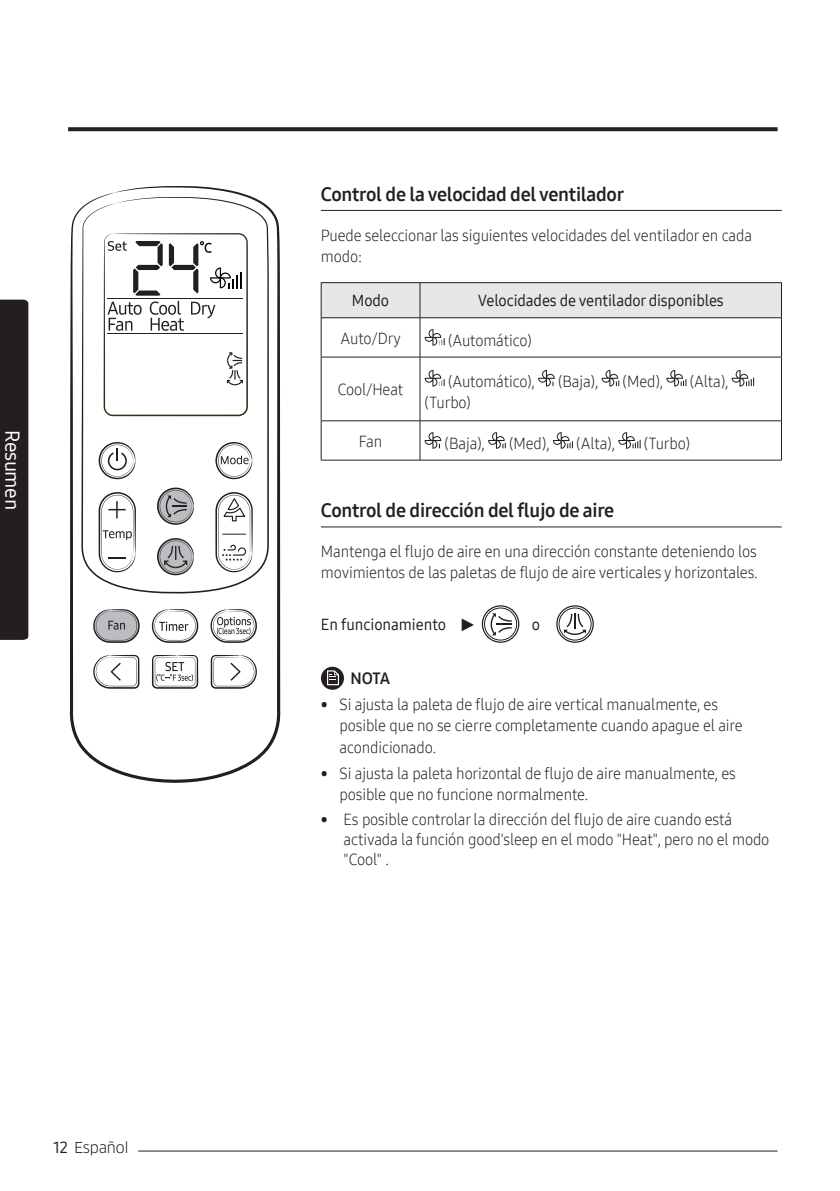
<style>
.page{position:relative;width:840px;height:1191px;background:#fff}
.page>*{position:absolute;margin:0;border:0;box-sizing:border-box;transform-origin:0 0}
.t1{font:20px "Samsung One 500";letter-spacing:-.015em;color:#fff}
.t2{font:19px "Samsung One 700";letter-spacing:-.015em;color:#231f20}
.t3{font:16px/21.4px "Samsung One 300";letter-spacing:-.01em;color:#231f20;scale:.95 1}
.t4{font:16px "Samsung One 500";letter-spacing:-.01em;color:#231f20;scale:.95 1}
.t5{font:16px "Samsung One 700";color:#231f20}
.t6{font:14.8px "Samsung Clan Pro";letter-spacing:-.015em;color:#231f20}
.s1{font-family:"Samsung One 500";font-size:16px}
.s2{font-family:"Arial";font-size:18px}
</style>
<div class="page">
<svg style="left:68px;top:127px;width:709px;height:4px;fill:#231f20"></svg>
<hr style="left:74px;top:1150px;width:703px;height:1px;background:#231f20">
<div style="left:74px;top:1146px;width:64px;height:6px;background:#fff"></div>
<div style="left:0;top:300px;width:28px;height:340px;background:#231f20"></div>
<svg style="left:70px;top:186px;width:210px;height:597px"></svg>
<svg style="left:81px;top:197px;width:188px;height:397px"></svg>
<svg style="left:215px;top:442px;width:37px;height:37px"></svg>
<svg style="left:210px;top:655px;width:47px;height:34px"></svg>
<svg style="left:98px;top:442px;width:37px;height:37px"></svg>
<svg style="left:93px;top:655px;width:46px;height:34px"></svg>
<svg style="left:157px;top:487px;width:37px;height:38px"></svg>
<svg style="left:98px;top:492px;width:38px;height:81px"></svg>
<svg style="left:93px;top:609px;width:47px;height:34px"></svg>
<svg style="left:151px;top:609px;width:48px;height:34px"></svg>
<svg style="left:210px;top:609px;width:48px;height:34px"></svg>
<svg style="left:152px;top:655px;width:46px;height:34px"></svg>
<svg style="left:215px;top:492px;width:37px;height:81px"></svg>
<svg style="left:157px;top:538px;width:37px;height:37px"></svg>
<svg style="left:103px;top:233px;width:145px;height:183px"></svg>
<hr style="left:321px;top:210px;width:460px;height:1px;background:#231f20">
<hr style="left:321px;top:526px;width:460px;height:1px;background:#231f20">
<div style="left:321px;top:283px;width:459px;height:34px;background:#e6e7e9"></div>
<hr style="left:320px;top:283px;width:1px;height:34px;background:#231f20">
<hr style="left:419px;top:283px;width:1px;height:34px;background:#231f20">
<hr style="left:321px;top:282px;width:99px;height:1px;background:#231f20">
<hr style="left:321px;top:317px;width:99px;height:1px;background:#231f20">
<hr style="left:780px;top:283px;width:1px;height:34px;background:#231f20">
<hr style="left:420px;top:282px;width:361px;height:1px;background:#231f20">
<hr style="left:420px;top:317px;width:361px;height:1px;background:#231f20">
<hr style="left:320px;top:318px;width:1px;height:39px;background:#231f20">
<hr style="left:419px;top:318px;width:1px;height:39px;background:#231f20">
<hr style="left:321px;top:357px;width:99px;height:1px;background:#231f20">
<hr style="left:780px;top:318px;width:1px;height:39px;background:#231f20">
<hr style="left:420px;top:357px;width:361px;height:1px;background:#231f20">
<hr style="left:320px;top:357px;width:1px;height:63px;background:#231f20">
<hr style="left:419px;top:357px;width:1px;height:63px;background:#231f20">
<hr style="left:321px;top:420px;width:99px;height:1px;background:#231f20">
<hr style="left:780px;top:357px;width:1px;height:63px;background:#231f20">
<hr style="left:420px;top:420px;width:361px;height:1px;background:#231f20">
<hr style="left:320px;top:421px;width:1px;height:39px;background:#231f20">
<hr style="left:419px;top:421px;width:1px;height:39px;background:#231f20">
<hr style="left:780px;top:421px;width:1px;height:39px;background:#231f20">
<hr style="left:321px;top:460px;width:99px;height:1px;background:#231f20">
<hr style="left:420px;top:460px;width:361px;height:1px;background:#231f20">
<svg style="left:424px;top:329px;width:20px;height:17px"></svg>
<svg style="left:424px;top:370px;width:20px;height:16px"></svg>
<svg style="left:538px;top:370px;width:16px;height:16px"></svg>
<svg style="left:601px;top:370px;width:18px;height:16px"></svg>
<svg style="left:666px;top:370px;width:20px;height:16px"></svg>
<svg style="left:731px;top:370px;width:21px;height:16px"></svg>
<svg style="left:424px;top:432px;width:17px;height:17px"></svg>
<svg style="left:488px;top:432px;width:17px;height:17px"></svg>
<svg style="left:552px;top:432px;width:20px;height:17px"></svg>
<svg style="left:618px;top:432px;width:22px;height:17px"></svg>
<svg style="left:482px;top:606px;width:36px;height:36px"></svg>
<div style="left:481px;top:605px;width:38px;height:38px;border:1px solid #231f20;border-radius:50%"></div>
<div style="left:484px;top:608px;width:32px;height:32px;border:1px solid #231f20;border-radius:50%"></div>
<svg style="left:490px;top:613px;width:21px;height:22px"></svg>
<svg style="left:556px;top:606px;width:37px;height:36px"></svg>
<div style="left:556px;top:605px;width:37px;height:38px;border:1px solid #231f20;border-radius:50%"></div>
<div style="left:558px;top:608px;width:33px;height:32px;border:1px solid #231f20;border-radius:50%"></div>
<svg style="left:563px;top:614px;width:22px;height:21px"></svg>
<div style="left:321px;top:667px;width:23px;height:23px;background:#231f20;border-radius:50%"></div>
<svg style="left:327px;top:670px;width:12px;height:15px"></svg>
<p class="t1" style="left:26px;top:429px;width:82px;rotate:90deg">Resumen</p>
<p class="t6" style="left:53px;top:1138px;width:77px"><span class="s1">12</span> Español</p>
<p class="t2" style="left:321px;top:181px;width:305px">Control de la velocidad del ventilador</p>
<p class="t3" style="left:321px;top:224px;width:455px">Puede seleccionar las siguientes velocidades del ventilador en cada modo:</p>
<p class="t4" style="left:352px;top:290px;width:41px">Modo</p>
<p class="t4" style="left:477px;top:290px;width:260px">Velocidades de ventilador disponibles</p>
<p class="t3" style="left:340px;top:327px;width:65px">Auto/Dry</p>
<p class="t3" style="left:447px;top:329px;width:90px">(Automático)</p>
<p class="t3" style="left:337px;top:379px;width:71px">Cool/Heat</p>
<p class="t3" style="left:447px;top:370px;width:93px">(Automático),</p>
<p class="t3" style="left:557px;top:370px;width:44px">(Baja),</p>
<p class="t3" style="left:622px;top:370px;width:44px">(Med),</p>
<p class="t3" style="left:689px;top:370px;width:42px">(Alta),</p>
<p class="t3" style="left:424px;top:391px;width:50px">(Turbo)</p>
<p class="t3" style="left:358px;top:430px;width:26px">Fan</p>
<p class="t3" style="left:444px;top:432px;width:44px">(Baja),</p>
<p class="t3" style="left:509px;top:432px;width:44px">(Med),</p>
<p class="t3" style="left:576px;top:432px;width:42px">(Alta),</p>
<p class="t3" style="left:643px;top:432px;width:50px">(Turbo)</p>
<p class="t2" style="left:321px;top:498px;width:295px">Control de dirección del flujo de aire</p>
<p class="t3" style="left:321px;top:540px;width:461px">Mantenga el flujo de aire en una dirección constante deteniendo los movimientos de las paletas de flujo de aire verticales y horizontales.</p>
<p class="t4" style="left:321px;top:614px;width:165px">En funcionamiento <span class="s2">►</span></p>
<p class="t4" style="left:531px;top:614px;width:10px">o</p>
<p class="t5" style="left:350px;top:667px;width:41px">NOTA</p>
<p class="t3" style="left:339px;top:693px;width:426px;text-indent:-19px">• Si ajusta la paleta de flujo de aire vertical manualmente, es posible que no se cierre completamente cuando apague el aire acondicionado.</p>
<p class="t3" style="left:339px;top:762px;width:418px;text-indent:-19px">• Si ajusta la paleta horizontal de flujo de aire manualmente, es posible que no funcione normalmente.</p>
<p class="t3" style="left:343px;top:809px;width:449px;line-height:20px;text-indent:-23px">• Es posible controlar la dirección del flujo de aire cuando está activada la función good'sleep en el modo "Heat", pero no el modo "Cool" .</p>
</div>
